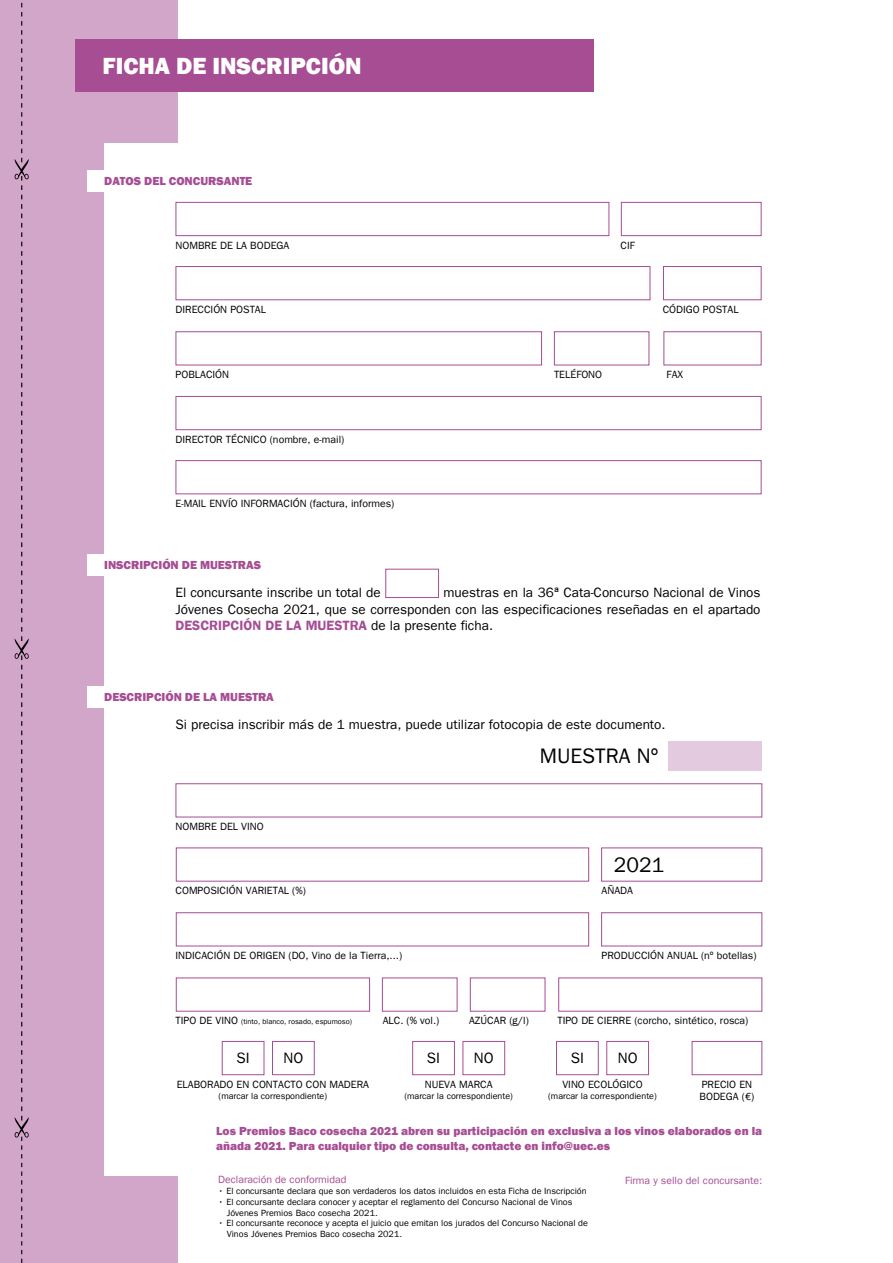
<style>
.page{position:relative;width:893px;height:1263px;background:#fff}
.page>*{position:absolute;margin:0;border:0;box-sizing:border-box;transform-origin:0 0}
.t1{font:800 24px "Franklin Gothic";color:#fff}
.t2{font:21px "Franklin Gothic LT";color:#000}
.t3{font:15px "Franklin Gothic LT";color:#000}
.t4{font:13.5px/16.2px "Franklin Gothic LT";color:#000;text-align:justify}
.t5{font:800 12px/14.4px "Franklin Gothic";color:#a64d94}
.t6{font:10.5px/12.6px "Franklin Gothic LT";color:#000}
.t7{font:10.5px "Franklin Gothic LT";color:#a64d94}
.t8{font:9px/10.8px "Franklin Gothic LT";color:#000}
.t9{font:7.5px "Franklin Gothic LT";color:#000}
.s1{font-weight:600;color:#a64d94}
.s2{font-size:10.5px}
</style>
<div class="page">
<div style="left:0;top:0;width:177px;height:1263px;background:#d2a6c9"></div>
<div style="left:75px;top:39px;width:519px;height:53px;background:#a64d94"></div>
<svg style="left:15px;top:2px;width:14px;height:1261px"></svg>
<div style="left:104px;top:143px;width:704px;height:1033px;background:#fff"></div>
<div style="left:176px;top:783px;width:586px;height:34px;border:1px solid #a64d94"></div>
<div style="left:176px;top:912px;width:413px;height:34px;border:1px solid #a64d94"></div>
<div style="left:176px;top:202px;width:433px;height:34px;border:1px solid #a64d94"></div>
<div style="left:621px;top:202px;width:140px;height:34px;border:1px solid #a64d94"></div>
<div style="left:176px;top:266px;width:474px;height:34px;border:1px solid #a64d94"></div>
<div style="left:663px;top:266px;width:98px;height:34px;border:1px solid #a64d94"></div>
<div style="left:176px;top:331px;width:366px;height:34px;border:1px solid #a64d94"></div>
<div style="left:663px;top:331px;width:98px;height:34px;border:1px solid #a64d94"></div>
<div style="left:554px;top:331px;width:95px;height:34px;border:1px solid #a64d94"></div>
<div style="left:176px;top:396px;width:585px;height:34px;border:1px solid #a64d94"></div>
<div style="left:176px;top:460px;width:585px;height:34px;border:1px solid #a64d94"></div>
<div style="left:668px;top:741px;width:93px;height:30px;background:#e4cadf"></div>
<div style="left:692px;top:1041px;width:70px;height:34px;border:1px solid #a64d94"></div>
<div style="left:601px;top:912px;width:161px;height:34px;border:1px solid #a64d94"></div>
<div style="left:222px;top:1041px;width:42px;height:34px;border:1px solid #a64d94"></div>
<div style="left:272px;top:1041px;width:43px;height:34px;border:1px solid #a64d94"></div>
<div style="left:385px;top:569px;width:54px;height:29px;border:1px solid #a64d94"></div>
<div style="left:87px;top:170px;width:249px;height:22px;background:#fff"></div>
<div style="left:87px;top:686px;width:249px;height:22px;background:#fff"></div>
<div style="left:87px;top:554px;width:249px;height:22px;background:#fff"></div>
<div style="left:412px;top:1041px;width:43px;height:34px;border:1px solid #a64d94"></div>
<div style="left:463px;top:1041px;width:42px;height:34px;border:1px solid #a64d94"></div>
<div style="left:556px;top:1041px;width:43px;height:34px;border:1px solid #a64d94"></div>
<div style="left:606px;top:1041px;width:43px;height:34px;border:1px solid #a64d94"></div>
<h1 class="t1" style="left:103px;top:50px;width:261px">FICHA DE INSCRIPCIÓN</h1>
<p class="t5" style="left:104px;top:174px;width:150px">DATOS DEL CONCURSANTE</p>
<p class="t6" style="left:176px;top:239px;width:115px">NOMBRE DE LA BODEGA</p>
<p class="t6" style="left:621px;top:239px;width:16px">CIF</p>
<p class="t6" style="left:176px;top:303px;width:92px">DIRECCIÓN POSTAL</p>
<p class="t6" style="left:663px;top:303px;width:77px">CÓDIGO POSTAL</p>
<p class="t6" style="left:176px;top:368px;width:55px">POBLACIÓN</p>
<p class="t6" style="left:554px;top:368px;width:50px">TELÉFONO</p>
<p class="t6" style="left:667px;top:368px;width:18px">FAX</p>
<p class="t6" style="left:176px;top:433px;width:170px">DIRECTOR TÉCNICO (nombre, e-mail)</p>
<p class="t6" style="left:176px;top:497px;width:220px">E-MAIL ENVÍO INFORMACIÓN (factura, informes)</p>
<p class="t5" style="left:104px;top:558px;width:158px">INSCRIPCIÓN DE MUESTRAS</p>
<p class="t4" style="left:176px;top:585px;width:587px;text-indent:268px">muestras en la 36ª Cata-Concurso Nacional de Vinos Jóvenes Cosecha 2021, que se corresponden con las especificaciones reseñadas en el apartado <span class="s1">DESCRIPCIÓN DE LA MUESTRA</span> de la presente ficha.</p>
<p class="t4" style="left:176px;top:585px;width:207px">El concursante inscribe un total de</p>
<p class="t5" style="left:104px;top:690px;width:171px">DESCRIPCIÓN DE LA MUESTRA</p>
<p class="t4" style="left:176px;top:716px;width:492px">Si precisa inscribir más de 1 muestra, puede utilizar fotocopia de este documento.</p>
<p class="t6" style="left:176px;top:820px;width:90px">NOMBRE DEL VINO</p>
<p class="t6" style="left:176px;top:884px;width:132px">COMPOSICIÓN VARIETAL (%)</p>
<h2 class="t2" style="left:540px;top:744px;width:120px">MUESTRA Nº</h2>
<h2 class="t2" style="left:614px;top:852px;width:52px">2021</h2>
<p class="t6" style="left:602px;top:884px;width:33px">AÑADA</p>
<p class="t6" style="left:176px;top:949px;width:228px">INDICACIÓN DE ORIGEN (DO, Vino de la Tierra,...)</p>
<p class="t6" style="left:602px;top:949px;width:156px">PRODUCCIÓN ANUAL (nº botellas)</p>
<p class="t9" style="left:176px;top:1017px;width:178px"><span class="s2">TIPO DE VINO</span> (tinto, blanco, rosado, espumoso)</p>
<p class="t6" style="left:383px;top:1014px;width:58px">ALC. (% vol.)</p>
<p class="t6" style="left:469px;top:1014px;width:61px">AZÚCAR (g/l)</p>
<p class="t6" style="left:557px;top:1014px;width:192px">TIPO DE CIERRE (corcho, sintético, rosca)</p>
<h3 class="t3" style="left:236px;top:1050px;width:15px">SI</h3>
<h3 class="t3" style="left:283px;top:1050px;width:21px">NO</h3>
<h3 class="t3" style="left:427px;top:1050px;width:15px">SI</h3>
<h3 class="t3" style="left:474px;top:1050px;width:21px">NO</h3>
<h3 class="t3" style="left:571px;top:1050px;width:15px">SI</h3>
<h3 class="t3" style="left:618px;top:1050px;width:21px">NO</h3>
<p class="t6" style="left:562px;top:1078px;width:82px">VINO ECOLÓGICO</p>
<p class="t8" style="left:548px;top:1090px;width:110px">(marcar la correspondiente)</p>
<p class="t6" style="left:177px;top:1078px;width:194px">ELABORADO EN CONTACTO CON MADERA</p>
<p class="t8" style="left:219px;top:1090px;width:110px">(marcar la correspondiente)</p>
<p class="t6" style="left:700px;top:1078px;width:56px">PRECIO EN<br>BODEGA (€)</p>
<p class="t6" style="left:425px;top:1078px;width:69px">NUEVA MARCA</p>
<p class="t8" style="left:404px;top:1090px;width:110px">(marcar la correspondiente)</p>
<p class="t5" style="left:216px;top:1124px;width:548px">Los Premios Baco cosecha 2021 abren su participación en exclusiva a los vinos elaborados en la añada 2021. Para cualquier tipo de consulta, contacte en info@uec.es</p>
<p class="t7" style="left:218px;top:1174px;width:130px">Declaración de conformidad</p>
<p class="t8" style="left:218px;top:1186px;width:370px">• El concursante declara que son verdaderos los datos incluidos en esta Ficha de Inscripción</p>
<p class="t8" style="left:227px;top:1196px;width:347px;text-indent:-9px">• El concursante declara conocer y aceptar el reglamento del Concurso Nacional de Vinos<br>Jóvenes Premios Baco cosecha 2021.</p>
<p class="t8" style="left:227px;top:1218px;width:363px;text-indent:-9px">• El concursante reconoce y acepta el juicio que emitan los jurados del Concurso Nacional de<br>Vinos Jóvenes Premios Baco cosecha 2021.</p>
<p class="t7" style="left:625px;top:1174px;width:139px">Firma y sello del concursante:</p>
</div>
